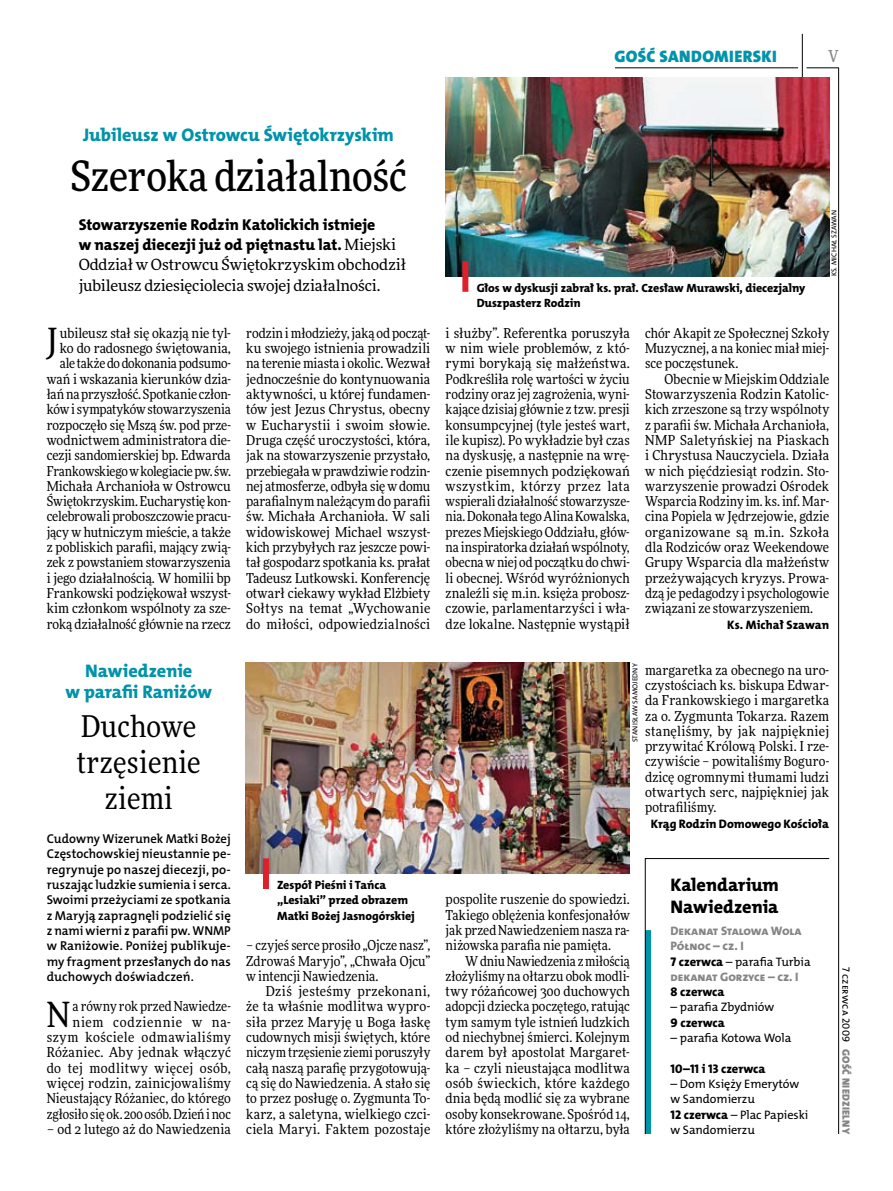
<style>
.page{position:relative;width:893px;height:1191px;background:#fff}
.page>*{position:absolute;margin:0;border:0;box-sizing:border-box;transform-origin:0 0}
.t1{font:500 42px "Freeday Narrow";letter-spacing:-.005em;color:#000}
.t2{font:34.8px "Freeday Narrow News";color:#000}
.t3{font:30px/36px "Freeday Narrow News";letter-spacing:.01em;color:#000;text-align:center}
.t4{font:18.3px/21.6px "The Mix HP8 Ex Bld";letter-spacing:.005em;color:#0093aa;text-align:center}
.t5{font:18.3px/21.6px "The Mix HP8 Ex Bld";letter-spacing:.005em;color:#000}
.t6{font:16.65px "The Mix HP9 Blk";letter-spacing:.02em;color:#0093aa}
.t7{font:500 16.5px "Freeday Narrow";color:#858486;scale:.9 1}
.t8{font:15.75px/20.4px "The Mix HP8 Ex Bld";letter-spacing:.005em;color:#000}
.t9{font:15.45px/20.4px "Freeday News";letter-spacing:-.005em;color:#000}
.t10{font:13.65px/15.3px "Freeday Narrow News";color:#000;text-align:justify}
.t11{font:12.9px/15.3px "The Mix HP6 Se Bld";letter-spacing:.005em;color:#000;text-align:justify}
.t12{font:12.6px "The Mix HP8 Ex Bld";color:#000}
.t13{font:12.3px/15.3px "The Mix HP5 Plain";letter-spacing:-.005em;color:#000}
.t14{font:12.3px/15.3px "The Mix HP8 Ex Bld";letter-spacing:-.005em;color:#858486}
.t15{font:12.3px "The Mix HP8 Ex Bld";color:#000}
.t16{font:12px/15.3px "The Mix HP8 Ex Bld";letter-spacing:-.005em;color:#000}
.t17{font:10.5px "The Mix HP9 Blk";letter-spacing:.025em;color:#858486}
.t18{font:10.5px "The Mix HP5 Plain";letter-spacing:.01em;color:#000}
.t19{font:7.2px "The Mix HP5 Plain";letter-spacing:.035em;color:#000}
.t20{font:7.2px "The Mix HP5 Plain";letter-spacing:.055em;color:#000}
.s1{font-family:"Freeday News";font-size:15.45px}
.s2{font-family:"The Mix HP8 Ex Bld";font-size:12.6px}
</style>
<div class="page">
<hr style="left:806px;top:68px;width:33px;height:1px;background:#000">
<hr style="left:615px;top:68px;width:183px;height:1px;background:#000">
<hr style="left:838px;top:68px;width:1px;height:1066px;background:#000">
<hr style="left:802px;top:34px;width:1px;height:43px;background:#000">
<img style="left:446px;top:77px;width:383px;height:199px">
<img style="left:246px;top:663px;width:383px;height:210px">
<div style="left:263px;top:858px;width:6px;height:31px;background:#df1f2a"></div>
<div style="left:462px;top:261px;width:6px;height:31px;background:#df1f2a"></div>
<svg style="left:645px;top:858px;width:185px;height:276px"></svg>
<h3 class="t4" style="left:83px;top:124px;width:312px">Jubileusz w Ostrowcu Świętokrzyskim</h3>
<h1 class="t1" style="left:70px;top:150px;width:338px">Szeroka działalność</h1>
<p class="t8" style="left:79px;top:214px;width:319px">Stowarzyszenie Rodzin Katolickich istnieje<br>w naszej diecezji już od piętnastu lat. <span class="s1">Miejski</span></p>
<p class="t9" style="left:79px;top:254px;width:329px">Oddział w Ostrowcu Świętokrzyskim obchodził jubileusz dziesięciolecia swojej działalności.</p>
<p class="t6" style="left:615px;top:46px;width:164px">GOŚĆ SANDOMIERSKI</p>
<p class="t7" style="left:828px;top:46px;width:13px">V</p>
<p class="t16" style="left:477px;top:280px;width:330px">Głos w dyskusji zabrał ks. prał. Czesław Murawski, diecezjalny<br>Duszpasterz Rodzin</p>
<p class="t20" style="left:829px;top:276px;width:68px;rotate:-90deg">Ks. Michał Szawan</p>
<p class="t10" style="left:47px;top:325px;width:186px;text-align:right">ubileusz stał się okazją nie tyl&shy;ko do radosnego świętowania, ale także do dokonania podsumo&shy;wań i wskazania kierunków dzia&shy;łań na przyszłość. Spotkanie człon&shy;ków isympatyków stowarzyszenia rozpoczęło się Mszą św. pod prze&shy;wodnictwem administratora die&shy;cezji sandomierskiej bp. Edwarda Frankowskiego wkolegiacie pw. św.<br>Michała Archanioła w Ostrowcu Świętokrzyskim. Eucharystię kon&shy;celebrowali proboszczowie pracu&shy;jący w hutniczym mieście, a także z pobliskich parafii, mający zwią&shy;zek z powstaniem stowarzyszenia i jego działalnością. W homilii bp Frankowski podziękował wszyst&shy;kim członkom wspólnoty za sze&shy;roką działalność głównie na rzecz</p>
<p class="t10" style="left:246px;top:325px;width:186px">rodzin imłodzieży, jaką od począt&shy;ku swojego istnienia prowadzili na terenie miasta i okolic. Wezwał jednocześnie do kontynuowania aktywności, u której fundamen&shy;tów jest Jezus Chrystus, obecny w Eucharystii i swoim słowie.<br>Druga część uroczystości, która, jak na stowarzyszenie przystało, przebiegała w prawdziwie rodzin&shy;nej atmosferze, odbyła się w domu parafialnym należącym do parafii św. Michała Archanioła. W sali widowiskowej Michael wszyst&shy;kich przybyłych raz jeszcze powi&shy;tał gospodarz spotkania ks. prałat Tadeusz Lutkowski. Konferencję otwarł ciekawy wykład Elżbiety Sołtys na temat „Wychowanie do miłości, odpowiedzialności</p>
<p class="t10" style="left:446px;top:325px;width:186px">i służby”. Referentka poruszyła w nim wiele problemów, z któ&shy;rymi borykają się małżeństwa.<br>Podkreśliła rolę wartości w życiu rodziny oraz jej zagrożenia, wyni&shy;kające dzisiaj głównie z tzw. presji konsumpcyjnej (tyle jesteś wart, ile kupisz). Po wykładzie był czas na dyskusję, a następnie na wrę&shy;czenie pisemnych podziękowań wszystkim, którzy przez lata wspierali działalność stowarzysze&shy;nia. Dokonała tego Alina Kowalska, prezes Miejskiego Oddziału, głów&shy;na inspiratorka działań wspólnoty, obecna w niej od początku do chwi&shy;li obecnej. Wśród wyróżnionych znaleźli się m.in. księża probosz&shy;czowie, parlamentarzyści i wła&shy;dze lokalne. Następnie wystąpił</p>
<p class="t10" style="left:645px;top:325px;width:186px">chór Akapit ze Społecznej Szkoły Muzycznej, a na koniec miał miej&shy;sce poczęstunek.</p>
<h2 class="t2" style="left:47px;top:319px;width:13px">J</h2>
<p class="t10" style="left:645px;top:371px;width:186px;text-indent:20px">Obecnie w Miejskim Oddziale Stowarzyszenia Rodzin Katolic&shy;kich zrzeszone są trzy wspólnoty z parafii św. Michała Archanioła, NMP Saletyńskiej na Piaskach i Chrystusa Nauczyciela. Działa w nich pięćdziesiąt rodzin. Sto&shy;warzyszenie prowadzi Ośrodek Wsparcia Rodziny im. ks. inf. Mar&shy;cina Popiela w Jędrzejowie, gdzie organizowane są m.in. Szkoła dla Rodziców oraz Weekendowe Grupy Wsparcia dla małżeństw przeżywających kryzys. Prowa&shy;dzą je pedagodzy i psychologowie związani ze stowarzyszeniem.</p>
<p class="t15" style="left:727px;top:616px;width:104px">Ks. Michał Szawan</p>
<h3 class="t4" style="left:66px;top:660px;width:148px">Nawiedzenie<br>w parafii Raniżów</h3>
<h3 class="t3" style="left:77px;top:708px;width:125px">Duchowe trzęsienie ziemi</h3>
<p class="t11" style="left:47px;top:831px;width:186px">Cudowny Wizerunek Matki Bożej Częstochowskiej nieustannie pe&shy;regrynuje po naszej diecezji, po&shy;ruszając ludzkie sumienia i serca.<br>Swoimi przeżyciami ze spotkania z Maryją zapragnęli podzielić się z nami wierni z parafii pw. WNMP w Raniżowie. Poniżej publikuje&shy;my fragment przesłanych do nas duchowych doświadczeń.</p>
<h2 class="t2" style="left:47px;top:993px;width:25px">N</h2>
<p class="t10" style="left:47px;top:998px;width:186px;text-align:right">a równy rok przed Nawiedze&shy;niem codziennie w na&shy;szym kościele odmawialiśmy<br>Różaniec. Aby jednak włączyć do tej modlitwy więcej osób, więcej rodzin, zainicjowaliśmy<br>Nieustający Różaniec, do którego zgłosiło się ok. 200 osób. Dzień i noc</p>
<p class="t10" style="left:47px;top:1121px;width:186px">– od 2 lutego aż do Nawiedzenia</p>
<p class="t16" style="left:277px;top:877px;width:139px">Zespół Pieśni i Tańca „Lesiaki” przed obrazem<br>Matki Bożej Jasnogórskiej</p>
<p class="t10" style="left:246px;top:937px;width:186px">– czyjeś serce prosiło „Ojcze nasz”, Zdrowaś Maryjo”, „Chwała Ojcu” w intencji Nawiedzenia.</p>
<p class="t10" style="left:246px;top:983px;width:186px;text-indent:20px">Dziś jesteśmy przekonani, że ta właśnie modlitwa wypro&shy;siła przez Maryję u Boga łaskę cudownych misji świętych, które niczym trzęsienie ziemi poruszyły całą naszą parafię przygotowują&shy;cą się do Nawiedzenia. A stało się to przez posługę o. Zygmunta To&shy;karz, a saletyna, wielkiego czci&shy;ciela Maryi. Faktem pozostaje</p>
<p class="t19" style="left:630px;top:742px;width:80px;rotate:-90deg">Stanisław Samojedny</p>
<p class="t10" style="left:645px;top:662px;width:186px">margaretka za obecnego na uro&shy;czystościach ks. biskupa Edwar&shy;da Frankowskiego i margaretka za o. Zygmunta Tokarza. Razem stanęliśmy, by jak najpiękniej przywitać Królową Polski. I rze&shy;czywiście – powitaliśmy Boguro&shy;dzicę ogromnymi tłumami ludzi otwartych serc, najpiękniej jak potrafiliśmy.</p>
<p class="t15" style="left:651px;top:815px;width:180px">Krąg Rodzin Domowego Kościoła</p>
<p class="t10" style="left:446px;top:891px;width:186px">pospolite ruszenie do spowiedzi.<br>Takiego oblężenia konfesjonałów jak przed Nawiedzeniem nasza ra&shy;niżowska parafia nie pamięta.</p>
<p class="t10" style="left:446px;top:953px;width:186px;text-indent:20px">Wdniu Nawiedzenia zmiłością złożyliśmy na ołtarzu obok modli&shy;twy różańcowej 300 duchowych adopcji dziecka poczętego, ratując tym samym tyle istnień ludzkich od niechybnej śmierci. Kolejnym darem był apostolat Margaret&shy;ka – czyli nieustająca modlitwa osób świeckich, które każdego dnia będą modlić się za wybrane osoby konsekrowane. Spośród 14, które złożyliśmy na ołtarzu, była</p>
<h3 class="t5" style="left:671px;top:874px;width:110px">Kalendarium<br>Nawiedzenia</h3>
<p class="t14" style="left:671px;top:923px;width:133px">Dekanat Stalowa Wola<br>Północ – cz. I</p>
<p class="t13" style="left:671px;top:953px;width:142px"><span class="s2">7 czerwca</span> – parafia Turbia</p>
<p class="t14" style="left:671px;top:969px;width:129px">dekanat Gorzyce – cz. I</p>
<p class="t12" style="left:671px;top:983px;width:55px">8 czerwca</p>
<p class="t13" style="left:671px;top:999px;width:105px">– parafia Zbydniów</p>
<p class="t12" style="left:671px;top:1014px;width:56px">9 czerwca</p>
<p class="t13" style="left:671px;top:1030px;width:122px">– parafia Kotowa Wola</p>
<p class="t12" style="left:671px;top:1060px;width:96px">10–11 i 13 czerwca</p>
<p class="t13" style="left:671px;top:1076px;width:139px">– Dom Księży Emerytów w Sandomierzu<br><span class="s2">12 czerwca</span> – Plac Papieski w Sandomierzu</p>
<p class="t18" style="left:853px;top:966px;width:77px;rotate:90deg">7 czerwca 2009</p>
<p class="t17" style="left:853px;top:1049px;width:86px;rotate:90deg">GOŚĆ NIEDZIELNY</p>
</div>
